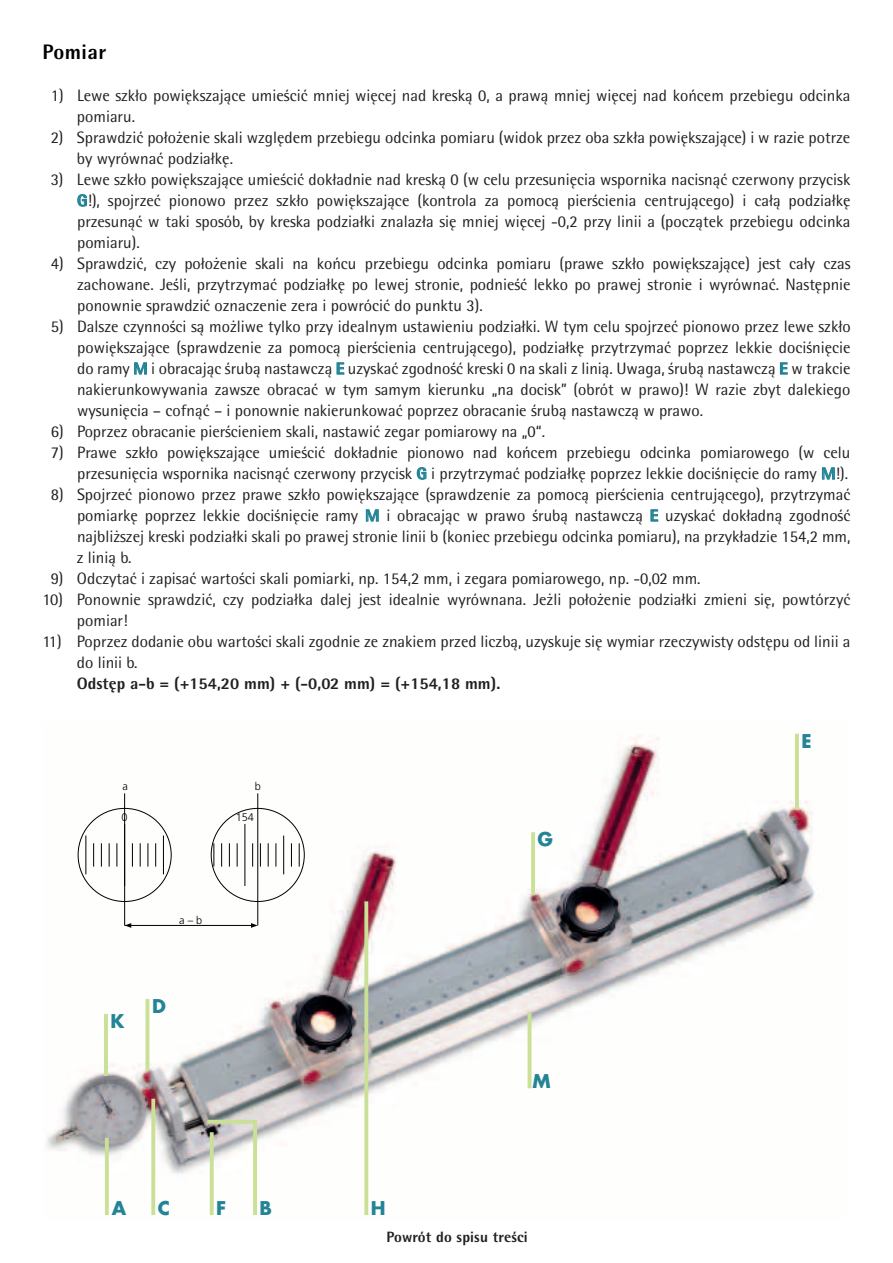
<style>
.page{position:relative;width:893px;height:1263px;background:#fff}
.page>*{position:absolute;margin:0;border:0;box-sizing:border-box;transform-origin:0 0}
.t1{font:21px "Rotis Semi Sans Extra Bold PL";letter-spacing:.02em;color:#000}
.t2{font:700 18.45px "Futura";color:#238496}
.t3{font:16.5px/21px "Rotis Semi Sans Regular PL";color:#231f20}
.t4{font:16.5px "Rotis Semi Sans Extra Bold PL";color:#231f20}
.t5{font:15px "Rotis Semi Sans Extra Bold PL";letter-spacing:.01em;color:#231f20}
.t6{font:300 10.95px "Frutiger";color:#000002}
.s1{font-family:"Rotis Semi Sans Extra Bold PL";color:#228396}
</style>
<div class="page">
<svg style="left:77px;top:194px;width:10px;height:13px"></svg>
<svg style="left:134px;top:362px;width:13px;height:13px"></svg>
<svg style="left:336px;top:362px;width:9px;height:13px"></svg>
<svg style="left:780px;top:362px;width:8px;height:13px"></svg>
<svg style="left:416px;top:467px;width:11px;height:13px"></svg>
<svg style="left:822px;top:467px;width:13px;height:13px"></svg>
<svg style="left:365px;top:509px;width:14px;height:13px"></svg>
<svg style="left:650px;top:509px;width:9px;height:13px"></svg>
<img style="left:46px;top:733px;width:769px;height:482px">
<svg style="left:105px;top:1138px;width:4px;height:77px"></svg>
<svg style="left:151px;top:1099px;width:4px;height:116px"></svg>
<svg style="left:78px;top:808px;width:227px;height:94px"></svg>
<hr style="left:258px;top:793px;width:1px;height:132px;background:#000002">
<hr style="left:124px;top:793px;width:1px;height:132px;background:#000002">
<hr style="left:125px;top:925px;width:127px;height:1px;background:#000002">
<svg style="left:251px;top:923px;width:7px;height:5px"></svg>
<svg style="left:125px;top:923px;width:6px;height:5px"></svg>
<svg style="left:210px;top:1132px;width:4px;height:83px"></svg>
<svg style="left:253px;top:1124px;width:4px;height:91px"></svg>
<svg style="left:207px;top:1120px;width:50px;height:4px"></svg>
<svg style="left:364px;top:901px;width:4px;height:314px"></svg>
<hr style="left:146px;top:999px;width:3px;height:72px;background:#c9e096">
<hr style="left:104px;top:1014px;width:4px;height:62px;background:#c9e096">
<svg style="left:531px;top:832px;width:4px;height:63px"></svg>
<hr style="left:795px;top:734px;width:4px;height:76px;background:#c9e096">
<hr style="left:528px;top:1012px;width:3px;height:76px;background:#c9e096">
<p class="t1" style="left:43px;top:39px;width:65px">Pomiar</p>
<p class="t3" style="left:77px;top:85px;width:775px;text-indent:-26px">1) Lewe szkło powi´kszajàce umieÊciç mniej wi´cej nad kreskà 0, a prawà mniej wi´cej nad koƒcem przebiegu odcinka pomiaru.</p>
<p class="t3" style="left:77px;top:127px;width:775px;text-indent:-26px">2) Sprawdziç poło˝enie skali wzgl´dem przebiegu odcinka pomiaru (widok przez oba szkła powi´kszajàce) i w razie potrze by wyrównaç podziałk´.</p>
<p class="t3" style="left:77px;top:169px;width:775px;text-align:justify;text-indent:-26px">3) Lewe szkło powi´kszajàce umieÊciç dokładnie nad kreskà 0 (w celu przesuni´cia wspornika nacisnàç czerwony przycisk <span class="s1">G</span>!), spojrzeç pionowo przez szkło powi´kszajàce (kontrola za pomocà pierÊcienia centrujàcego) i całà podziałk´ przesunàç w taki sposób, by kreska podziałki znalazła si´ mniej wi´cej -0,2 przy linii a (poczàtek przebiegu odcinka pomiaru).</p>
<p class="t3" style="left:77px;top:253px;width:775px;text-align:justify;text-indent:-26px">4) Sprawdziç, czy poło˝enie skali na koƒcu przebiegu odcinka pomiaru (prawe szkło powi´kszajàce) jest cały czas zachowane. JeÊli, przytrzymaç podziałk´ po lewej stronie, podnieÊç lekko po prawej stronie i wyrównaç. Nast´pnie ponownie sprawdziç oznaczenie zera i powróciç do punktu 3).</p>
<p class="t3" style="left:77px;top:316px;width:775px;text-align:justify;text-indent:-26px">5) Dalsze czynnoÊci sà mo˝liwe tylko przy idealnym ustawieniu podziałki. W tym celu spojrzeç pionowo przez lewe szkło powi´kszajàce (sprawdzenie za pomocà pierÊcienia centrujàcego), podziałk´ przytrzymaç poprzez lekkie dociÊni´cie do ramy <span class="s1">M</span> i obracajàc Êrubà nastawczà <span class="s1">E</span> uzyskaç zgodnoÊç kreski 0 na skali z linià. Uwaga, Êrubà nastawczà <span class="s1">E</span> w trakcie nakierunkowywania zawsze obracaç w tym samym kierunku „na docisk” (obrót w prawo)! W razie zbyt dalekiego wysuni´cia – cofnàç – i ponownie nakierunkowaç poprzez obracanie Êrubà nastawczà w prawo.</p>
<p class="t3" style="left:51px;top:421px;width:496px">6) Poprzez obracanie pierÊcieniem skali, nastawiç zegar pomiarowy na „0“.</p>
<p class="t3" style="left:51px;top:442px;width:801px;text-align:right">7) Prawe szkło powi´kszajàce umieÊciç dokładnie pionowo nad koƒcem przebiegu odcinka pomiarowego (w celu przesuni´cia wspornika nacisnàç czerwony przycisk <span class="s1">G</span> i przytrzymaç podziałk´ poprzez lekkie dociÊni´cie do ramy <span class="s1">M</span>!).</p>
<p class="t3" style="left:77px;top:484px;width:775px;text-align:justify;text-indent:-26px">8) Spojrzeç pionowo przez prawe szkło powi´kszajàce (sprawdzenie za pomocà pierÊcienia centrujàcego), przytrzymaç pomiark´ poprzez lekkie dociÊni´cie ramy <span class="s1">M</span> i obracajàc w prawo Êrubà nastawczà <span class="s1">E</span> uzyskaç dokładnà zgodnoÊç najbli˝szej kreski podziałki skali po prawej stronie linii b (koniec przebiegu odcinka pomiaru), na przykładzie 154,2 mm, z linià b.</p>
<p class="t3" style="left:51px;top:568px;width:651px">9) Odczytaç i zapisaç wartoÊci skali pomiarki, np. 154,2 mm, i zegara pomiarowego, np. -0,02 mm.</p>
<p class="t3" style="left:77px;top:589px;width:775px;text-indent:-35px">10) Ponownie sprawdziç, czy podziałka dalej jest idealnie wyrównana. Je˝li poło˝enie podziałki zmieni si´, powtórzyç pomiar!</p>
<p class="t3" style="left:77px;top:631px;width:775px;text-indent:-34px">11) Poprzez dodanie obu wartoÊci skali zgodnie ze znakiem przed liczbà, uzyskuje si´ wymiar rzeczywisty odst´pu od linii a do linii b.</p>
<p class="t4" style="left:77px;top:673px;width:423px">Odst´p a-b = (+154,20 mm) + (-0,02 mm) = (+154,18 mm).</p>
<p class="t6" style="left:122px;top:780px;width:7px">a</p>
<p class="t6" style="left:255px;top:780px;width:8px">b</p>
<p class="t6" style="left:122px;top:811px;width:8px">0</p>
<p class="t6" style="left:236px;top:811px;width:20px">154</p>
<p class="t6" style="left:179px;top:914px;width:25px">a – b</p>
<p class="t2" style="left:111px;top:1008px;width:16px">K</p>
<p class="t2" style="left:152px;top:993px;width:15px">D</p>
<p class="t2" style="left:112px;top:1195px;width:16px">A</p>
<p class="t2" style="left:158px;top:1195px;width:14px">C</p>
<p class="t2" style="left:216px;top:1195px;width:12px">F</p>
<p class="t2" style="left:260px;top:1195px;width:14px">B</p>
<p class="t2" style="left:371px;top:1195px;width:16px">H</p>
<p class="t2" style="left:538px;top:826px;width:17px">G</p>
<p class="t2" style="left:532px;top:1068px;width:20px">M</p>
<p class="t5" style="left:386px;top:1227px;width:143px">Powrót do spisu treÊci</p>
<p class="t2" style="left:801px;top:728px;width:12px">E</p>
</div>
